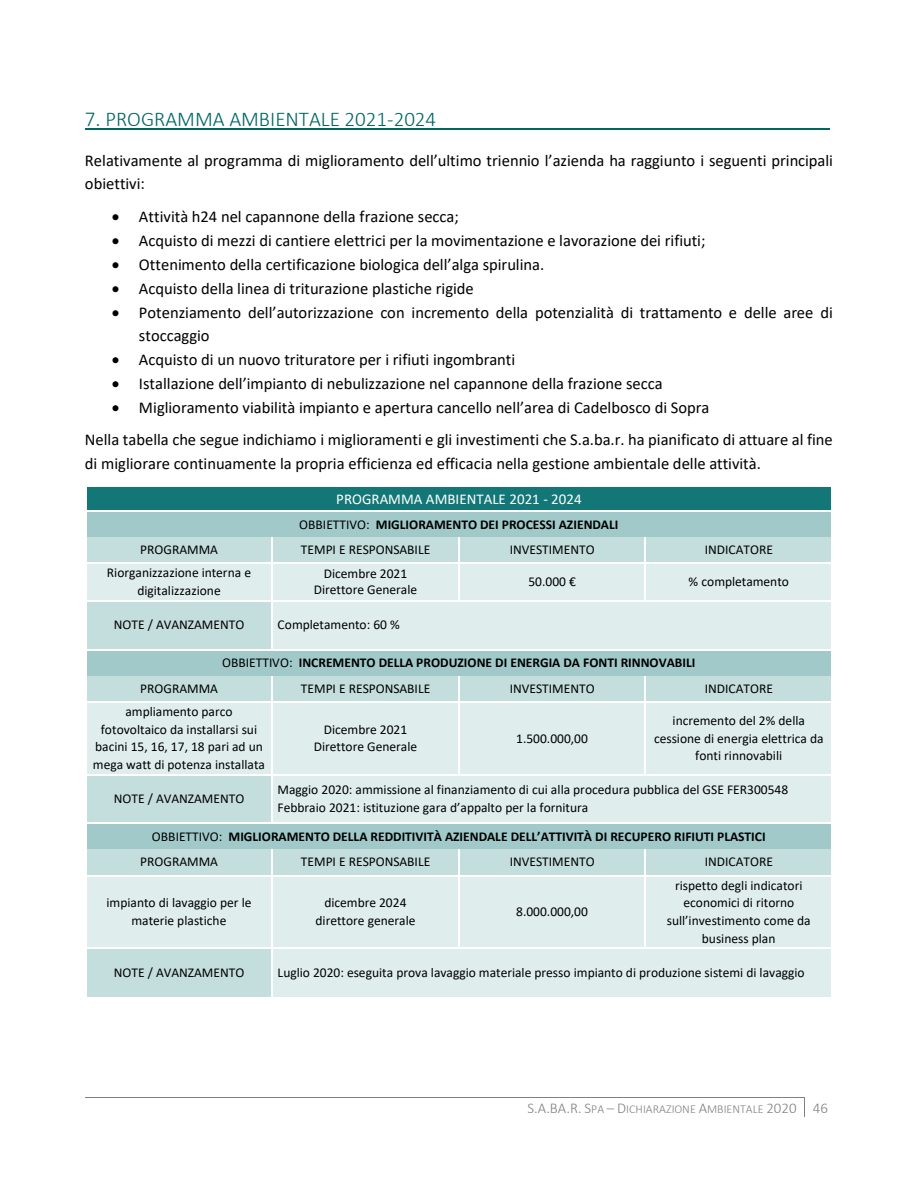
<style>
.page{position:relative;width:918px;height:1188px;background:#fff}
.page>*{position:absolute;margin:0;border:0;box-sizing:border-box;transform-origin:0 0}
.t1{font:300 21px "Calibri";color:#066}
.t2{font:16.5px/23.2px "Calibri";color:#000}
.t3{font:15px "Calibri";color:#fff}
.t4{font:13.5px/17.7px "Calibri";color:#000;text-align:center}
.t5{font:700 13.5px/25.3px "Calibri";color:#000}
.t6{font:300 12px "Calibri";color:#808080}
.s1{font-weight:400}
.s2{font-size:15px}
</style>
<div class="page">
<hr style="left:85px;top:1097px;width:719px;height:1px;background:#808080">
<svg style="left:804px;top:1097px;width:1px;height:20px"></svg>
<hr style="left:85px;top:129px;width:745px;height:1px;background:#066">
<div style="left:87px;top:487px;width:745px;height:23px;background:#137777"></div>
<div style="left:87px;top:512px;width:745px;height:25px;background:#a1c9c9"></div>
<div style="left:87px;top:537px;width:185px;height:26px;background:#c4dedd"></div>
<div style="left:272px;top:537px;width:186px;height:26px;background:#c4dedd"></div>
<div style="left:459px;top:537px;width:186px;height:26px;background:#c4dedd"></div>
<div style="left:646px;top:537px;width:186px;height:26px;background:#c4dedd"></div>
<hr style="left:458px;top:537px;width:2px;height:26px;background:#fff">
<div style="left:87px;top:564px;width:185px;height:36px;background:#dfeded"></div>
<div style="left:272px;top:564px;width:186px;height:36px;background:#dfeded"></div>
<div style="left:459px;top:564px;width:186px;height:36px;background:#dfeded"></div>
<div style="left:646px;top:564px;width:186px;height:36px;background:#dfeded"></div>
<svg style="left:272px;top:537px;width:1px;height:26px"></svg>
<hr style="left:272px;top:564px;width:1px;height:36px;background:#fff">
<hr style="left:458px;top:564px;width:2px;height:36px;background:#fff">
<div style="left:87px;top:601px;width:185px;height:48px;background:#c4dedd"></div>
<div style="left:273px;top:601px;width:559px;height:48px;background:#dfeded"></div>
<div style="left:87px;top:650px;width:745px;height:26px;background:#a1c9c9"></div>
<div style="left:87px;top:676px;width:185px;height:25px;background:#c4dedd"></div>
<div style="left:272px;top:676px;width:186px;height:25px;background:#c4dedd"></div>
<div style="left:459px;top:676px;width:186px;height:25px;background:#c4dedd"></div>
<div style="left:646px;top:676px;width:186px;height:25px;background:#c4dedd"></div>
<hr style="left:458px;top:676px;width:2px;height:25px;background:#fff">
<div style="left:87px;top:703px;width:185px;height:71px;background:#dfeded"></div>
<div style="left:272px;top:703px;width:186px;height:71px;background:#dfeded"></div>
<div style="left:459px;top:703px;width:186px;height:71px;background:#dfeded"></div>
<div style="left:646px;top:703px;width:186px;height:71px;background:#dfeded"></div>
<svg style="left:272px;top:676px;width:1px;height:25px"></svg>
<hr style="left:272px;top:703px;width:1px;height:71px;background:#fff">
<hr style="left:458px;top:703px;width:2px;height:71px;background:#fff">
<div style="left:87px;top:776px;width:185px;height:47px;background:#c4dedd"></div>
<div style="left:273px;top:776px;width:559px;height:47px;background:#dfeded"></div>
<div style="left:87px;top:824px;width:745px;height:26px;background:#a1c9c9"></div>
<div style="left:87px;top:850px;width:185px;height:25px;background:#c4dedd"></div>
<div style="left:272px;top:850px;width:186px;height:25px;background:#c4dedd"></div>
<div style="left:459px;top:850px;width:186px;height:25px;background:#c4dedd"></div>
<div style="left:646px;top:850px;width:186px;height:25px;background:#c4dedd"></div>
<hr style="left:458px;top:850px;width:2px;height:25px;background:#fff">
<div style="left:87px;top:877px;width:185px;height:71px;background:#dfeded"></div>
<div style="left:272px;top:877px;width:186px;height:71px;background:#dfeded"></div>
<div style="left:459px;top:877px;width:186px;height:71px;background:#dfeded"></div>
<div style="left:646px;top:877px;width:186px;height:71px;background:#dfeded"></div>
<svg style="left:272px;top:850px;width:1px;height:25px"></svg>
<hr style="left:272px;top:876px;width:1px;height:72px;background:#fff">
<hr style="left:458px;top:876px;width:2px;height:72px;background:#fff">
<div style="left:87px;top:949px;width:185px;height:48px;background:#c4dedd"></div>
<div style="left:273px;top:949px;width:559px;height:48px;background:#dfeded"></div>
<h1 class="t1" style="left:85px;top:110px;width:353px">7. PROGRAMMA AMBIENTALE 2021-2024</h1>
<p class="t2" style="left:85px;top:150px;width:750px">Relativamente al programma di miglioramento dell’ultimo triennio l’azienda ha raggiunto i seguenti principali obiettivi:</p>
<p class="t2" style="left:112px;top:206px;width:348px">• Attività h24 nel capannone della frazione secca;</p>
<p class="t2" style="left:112px;top:230px;width:595px">• Acquisto di mezzi di cantiere elettrici per la movimentazione e lavorazione dei rifiuti;</p>
<p class="t2" style="left:112px;top:254px;width:434px">• Ottenimento della certificazione biologica dell’alga spirulina.</p>
<p class="t2" style="left:112px;top:278px;width:363px">• Acquisto della linea di triturazione plastiche rigide</p>
<p class="t2" style="left:139px;top:302px;width:695px;text-indent:-27px">• Potenziamento dell’autorizzazione con incremento della potenzialità di trattamento e delle aree di stoccaggio</p>
<p class="t2" style="left:112px;top:350px;width:405px">• Acquisto di un nuovo trituratore per i rifiuti ingombranti</p>
<p class="t2" style="left:112px;top:373px;width:552px">• Istallazione dell’impianto di nebulizzazione nel capannone della frazione secca</p>
<p class="t2" style="left:85px;top:393px;width:749px;line-height:32.1px;text-indent:27px">• Miglioramento viabilità impianto e apertura cancello nell’area di Cadelbosco di Sopra<br>Nella tabella che segue indichiamo i miglioramenti e gli investimenti che S.a.ba.r. ha pianificato di attuare al fine</p>
<p class="t2" style="left:85px;top:453px;width:677px">di migliorare continuamente la propria efficienza ed efficacia nella gestione ambientale delle attività.</p>
<p class="t3" style="left:336px;top:492px;width:247px">PROGRAMMA AMBIENTALE 2021 - 2024</p>
<p class="t5" style="left:299px;top:513px;width:321px"><span class="s1">OBBIETTIVO:</span> MIGLIORAMENTO DEI PROCESSI AZIENDALI</p>
<p class="t4" style="left:140px;top:542px;width:79px">PROGRAMMA</p>
<p class="t4" style="left:301px;top:542px;width:131px">TEMPI E RESPONSABILE</p>
<p class="t4" style="left:510px;top:542px;width:86px">INVESTIMENTO</p>
<p class="t4" style="left:705px;top:542px;width:70px">INDICATORE</p>
<p class="t4" style="left:107px;top:565px;width:146px">Riorganizzazione interna e digitalizzazione</p>
<p class="t4" style="left:314px;top:566px;width:105px;line-height:16.5px">Dicembre 2021<br>Direttore Generale</p>
<p class="t4" style="left:528px;top:574px;width:49px">50.000 €</p>
<p class="t4" style="left:689px;top:574px;width:102px">% completamento</p>
<p class="t4" style="left:114px;top:617px;width:132px">NOTE / AVANZAMENTO</p>
<p class="t4" style="left:278px;top:617px;width:124px">Completamento: 60 %</p>
<p class="t5" style="left:222px;top:651px;width:475px"><span class="s1">OBBIETTIVO:</span> INCREMENTO DELLA PRODUZIONE DI ENERGIA DA FONTI RINNOVABILI</p>
<p class="t4" style="left:140px;top:681px;width:79px">PROGRAMMA</p>
<p class="t4" style="left:301px;top:681px;width:131px">TEMPI E RESPONSABILE</p>
<p class="t4" style="left:510px;top:681px;width:86px">INVESTIMENTO</p>
<p class="t4" style="left:705px;top:681px;width:70px">INDICATORE</p>
<p class="t4" style="left:93px;top:703px;width:174px">ampliamento parco fotovoltaico da installarsi sui bacini 15, 16, 17, 18 pari ad un mega watt di potenza installata</p>
<p class="t4" style="left:654px;top:713px;width:171px">incremento del 2% della cessione di energia elettrica da fonti rinnovabili</p>
<p class="t4" style="left:314px;top:721px;width:105px">Dicembre 2021<br>Direttore Generale</p>
<p class="t4" style="left:516px;top:730px;width:73px">1.500.000,00</p>
<p class="t4" style="left:114px;top:791px;width:132px">NOTE / AVANZAMENTO</p>
<p class="t4" style="left:278px;top:782px;width:512px;text-align:left">Maggio 2020: ammissione al finanziamento di cui alla procedura pubblica del GSE FER300548<br>Febbraio 2021: istituzione gara d’appalto per la fornitura</p>
<p class="t5" style="left:140px;top:825px;width:627px;text-indent:12px"><span class="s1">OBBIETTIVO:</span> MIGLIORAMENTO DELLA REDDITIVITÀ AZIENDALE DELL’ATTIVITÀ DI RECUPERO RIFIUTI PLASTICI<br><span class="s1">PROGRAMMA</span></p>
<p class="t4" style="left:301px;top:854px;width:131px">TEMPI E RESPONSABILE</p>
<p class="t4" style="left:510px;top:854px;width:86px">INVESTIMENTO</p>
<p class="t4" style="left:705px;top:854px;width:70px">INDICATORE</p>
<p class="t4" style="left:107px;top:895px;width:146px">impianto di lavaggio per le materie plastiche</p>
<p class="t4" style="left:316px;top:895px;width:101px">dicembre 2024 direttore generale</p>
<p class="t4" style="left:516px;top:904px;width:73px">8.000.000,00</p>
<p class="t4" style="left:667px;top:877px;width:145px">rispetto degli indicatori economici di ritorno sull’investimento come da business plan</p>
<p class="t4" style="left:114px;top:965px;width:132px">NOTE / AVANZAMENTO</p>
<p class="t4" style="left:278px;top:965px;width:529px">Luglio 2020: eseguita prova lavaggio materiale presso impianto di produzione sistemi di lavaggio</p>
<p class="t6" style="left:528px;top:1104px;width:302px"><span class="s2">S.A.BA.R. S</span>PA <span class="s2">– D</span>ICHIARAZIONE <span class="s2">A</span>MBIENTALE <span class="s2">2020 46</span></p>
</div>
